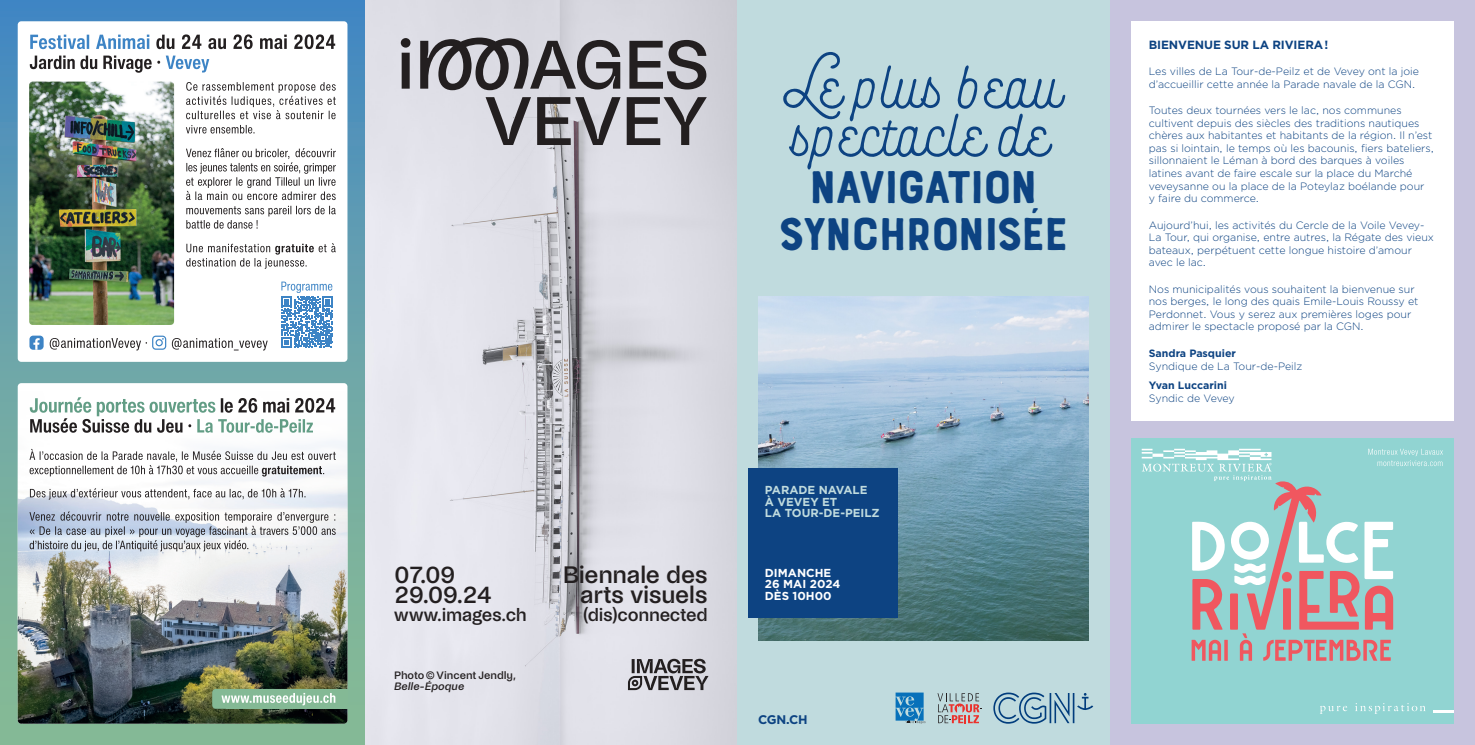
<style>
.page{position:relative;width:1475px;height:745px;background:#fff}
.page>*{position:absolute;margin:0;border:0;box-sizing:border-box;transform-origin:0 0}
.t1{font:700 74.38px "Bourton Hand Script";color:#0d4382}
.t2{font:500 71.88px/56.2px "Noi Grotesk";letter-spacing:-.01em;color:#231f20;text-align:right}
.t3{font:48.12px/46.9px "Bourton Hand Base";letter-spacing:-.05em;color:#0d4382;text-align:center}
.t4{font:500 25px/20px "Noi Grotesk";letter-spacing:-.015em;color:#231f20;text-align:right}
.t5{font:500 18.75px "Noi Grotesk";letter-spacing:-.015em;color:#231f20}
.t6{font:700 12.5px "Gotham";color:#0d4382}
.t7{font:700 11.88px "Gotham";letter-spacing:-.01em;color:#0d4382}
.t8{font:700 11.5px/11.5px "Gotham";color:#c0dbde}
.t9{font:700 11.5px/11.6px "Gotham";color:#fff}
.t10{font:500 11.25px "Noi Grotesk";letter-spacing:-.005em;color:#231f20}
.t11{font:italic 500 11.25px "Noi Grotesk";letter-spacing:-.005em;color:#231f20}
.t12{font:300 10.62px/12.5px "Gotham";color:#0d4382}
.t13{font:700 10.62px "Gotham";color:#0d4382}
</style>
<div class="page">
<div style="left:1109px;top:0;width:365px;height:744px;background:#c7c4de"></div>
<div style="left:0;top:0;width:365px;height:744px;background:linear-gradient(to bottom,#478ac2,#8dbf92)"></div>
<div style="left:18px;top:21px;width:329px;height:340px;background:#fff;border-radius:4px"></div>
<img style="left:18px;top:383px;width:329px;height:340px">
<svg style="left:29px;top:511px;width:306px;height:40px"></svg>
<svg style="left:30px;top:488px;width:275px;height:11px"></svg>
<svg style="left:29px;top:448px;width:307px;height:28px"></svg>
<svg style="left:30px;top:397px;width:305px;height:35px"></svg>
<div style="left:226px;top:688px;width:122px;height:20px;background:#84b995"></div>
<div style="left:212px;top:688px;width:121px;height:20px;background:#84b995;border-radius:4px"></div>
<svg style="left:221px;top:693px;width:114px;height:12px"></svg>
<svg style="left:166px;top:56px;width:43px;height:16px"></svg>
<svg style="left:30px;top:55px;width:130px;height:18px"></svg>
<svg style="left:156px;top:34px;width:179px;height:15px"></svg>
<svg style="left:30px;top:35px;width:119px;height:14px"></svg>
<svg style="left:50px;top:335px;width:218px;height:15px"></svg>
<div style="left:29px;top:335px;width:15px;height:14px;background:#3d84c5;border-radius:4px"></div>
<svg style="left:33px;top:338px;width:7px;height:11px"></svg>
<img style="left:29px;top:81px;width:145px;height:244px">
<svg style="left:281px;top:281px;width:52px;height:66px"></svg>
<svg style="left:186px;top:243px;width:150px;height:25px"></svg>
<svg style="left:186px;top:206px;width:150px;height:22px"></svg>
<svg style="left:186px;top:148px;width:150px;height:52px"></svg>
<svg style="left:186px;top:125px;width:68px;height:8px"></svg>
<svg style="left:186px;top:82px;width:150px;height:37px"></svg>
<img style="left:365px;top:0;width:372px;height:744px">
<svg style="left:628px;top:658px;width:80px;height:31px;background:#8e8c91"></svg>
<div style="left:737px;top:0;width:372px;height:744px;background:#c0dbde"></div>
<img style="left:758px;top:296px;width:330px;height:344px">
<svg style="left:993px;top:692px;width:100px;height:31px"></svg>
<div style="left:748px;top:467px;width:149px;height:150px;background:#0d4382"></div>
<svg style="left:937px;top:693px;width:44px;height:29px"></svg>
<svg style="left:895px;top:692px;width:30px;height:31px"></svg>
<div style="left:1130px;top:438px;width:323px;height:285px;background:#91d4d2"></div>
<svg style="left:1320px;top:705px;width:26px;height:8px"></svg>
<svg style="left:1355px;top:703px;width:70px;height:10px"></svg>
<hr style="left:1432px;top:709px;width:21px;height:3px;background:#fff">
<svg style="left:1141px;top:448px;width:301px;height:212px"></svg>
<div style="left:1130px;top:21px;width:323px;height:399px;background:#fff"></div>
<h2 class="t2" style="left:396px;top:38px;width:313px">iMAGES<br>VEVEY</h2>
<h1 class="t1" style="left:782px;top:44px;width:284px">Le plus beau</h1>
<h1 class="t1" style="left:794px;top:92px;width:259px">spectacle de</h1>
<h3 class="t3" style="left:778px;top:165px;width:292px">NAVIGATION<br>SYNCHRONISÉE</h3>
<h3 class="t4" style="left:394px;top:565px;width:99px;text-align:left">07.09<br>29.09.24</h3>
<h3 class="t5" style="left:394px;top:603px;width:134px">www.images.ch</h3>
<p class="t10" style="left:394px;top:668px;width:123px">Photo © Vincent Jendly,</p>
<p class="t11" style="left:394px;top:679px;width:72px">Belle-Époque</p>
<h3 class="t4" style="left:563px;top:565px;width:146px">Biennale des arts visuels</h3>
<h3 class="t5" style="left:583px;top:603px;width:126px">(dis)connected</h3>
<p class="t8" style="left:764px;top:483px;width:116px">PARADE NAVALE<br>À VEVEY ET<br>LA TOUR-DE-PEILZ</p>
<p class="t9" style="left:764px;top:566px;width:77px">DIMANCHE<br>26 MAI 2024<br>DÈS 10H00</p>
<p class="t6" style="left:758px;top:711px;width:51px">CGN.CH</p>
<p class="t7" style="left:1148px;top:37px;width:181px">BIENVENUE SUR LA RIVIERA!</p>
<p class="t12" style="left:1148px;top:65px;width:272px">Les villes de La Tour-de-Peilz et de Vevey ont la joie d’accueillir cette année la Parade navale de la CGN.</p>
<p class="t12" style="left:1148px;top:104px;width:287px">Toutes deux tournées vers le lac, nos communes cultivent depuis des siècles des traditions nautiques chères aux habitantes et habitants de la région. Il n’est pas si lointain, le temps où les bacounis, fiers bateliers, sillonnaient le Léman à bord des barques à voiles latines avant de faire escale sur la place du Marché veveysanne ou la place de la Poteylaz boélande pour<br>y faire du commerce.</p>
<p class="t12" style="left:1148px;top:218px;width:287px">Aujourd’hui, les activités du Cercle de la Voile Vevey-La Tour, qui organise, entre autres, la Régate des vieux bateaux, perpétuent cette longue histoire d’amour avec le lac.</p>
<p class="t12" style="left:1148px;top:282px;width:271px">Nos municipalités vous souhaitent la bienvenue sur nos berges, le long des quais Emile-Louis Roussy et Perdonnet. Vous y serez aux premières loges pour admirer le spectacle proposé par la CGN.</p>
<p class="t13" style="left:1148px;top:347px;width:89px">Sandra Pasquier</p>
<p class="t12" style="left:1148px;top:359px;width:155px">Syndique de La Tour-de-Peilz</p>
<p class="t13" style="left:1148px;top:379px;width:80px">Yvan Luccarini</p>
<p class="t12" style="left:1148px;top:391px;width:87px">Syndic de Vevey</p>
</div>
